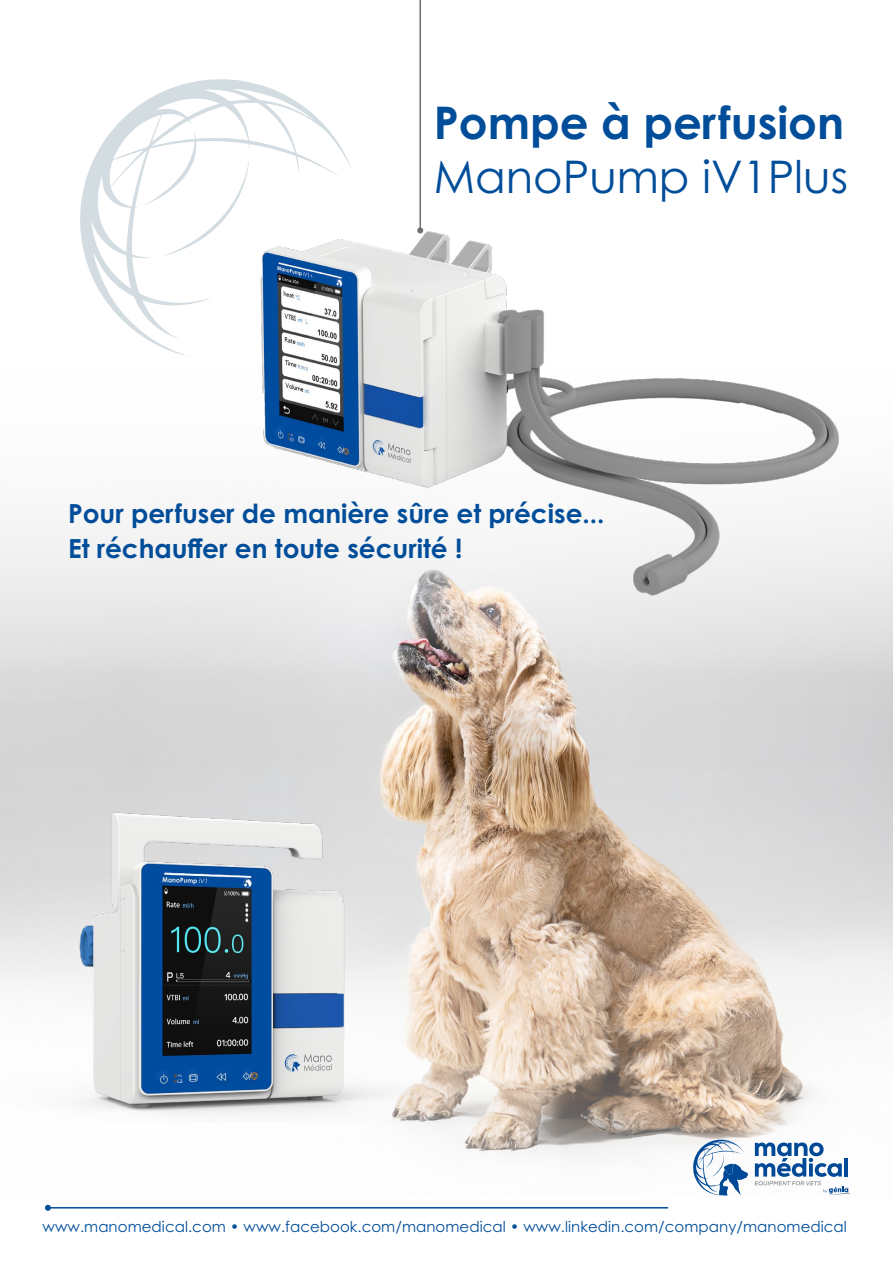
<style>
.page{position:relative;width:893px;height:1263px;background:#fff}
.page>*{position:absolute;margin:0;border:0;box-sizing:border-box;transform-origin:0 0}
.t1{font:700 45px "Century Gothic Pro";color:#004d9a}
.t2{font:45px "Century Gothic Pro";color:#004d9a}
.t3{font:700 26.25px "Century Gothic Pro";color:#004d9a}
.t4{font:15px "Century Gothic Pro";letter-spacing:.005em;color:#004d9a}
</style>
<div class="page">
<img style="left:0;top:513px;width:893px;height:683px">
<svg style="left:693px;top:1140px;width:55px;height:55px"></svg>
<svg style="left:755px;top:1142px;width:95px;height:53px"></svg>
<hr style="left:48px;top:1207px;width:620px;height:1px;background:#004d9a">
<svg style="left:45px;top:1205px;width:6px;height:6px"></svg>
<hr style="left:419px;top:0;width:2px;height:230px;background:#706f6f">
<svg style="left:80px;top:79px;width:271px;height:277px"></svg>
<svg style="left:164px;top:161px;width:85px;height:95px"></svg>
<img style="left:0;top:785px;width:540px;height:337px">
<img style="left:222px;top:209px;width:654px;height:437px">
<p class="t1" style="left:434px;top:95px;width:412px">Pompe à perfusion</p>
<p class="t2" style="left:434px;top:150px;width:416px">ManoPump iV1Plus</p>
<p class="t3" style="left:68px;top:497px;width:538px">Pour perfuser de manière sûre et précise...</p>
<p class="t3" style="left:68px;top:532px;width:396px">Et réchauffer en toute sécurité !</p>
<p class="t4" style="left:43px;top:1217px;width:806px">www.manomedical.com • www.facebook.com/manomedical • www.linkedin.com/company/manomedical</p>
</div>
